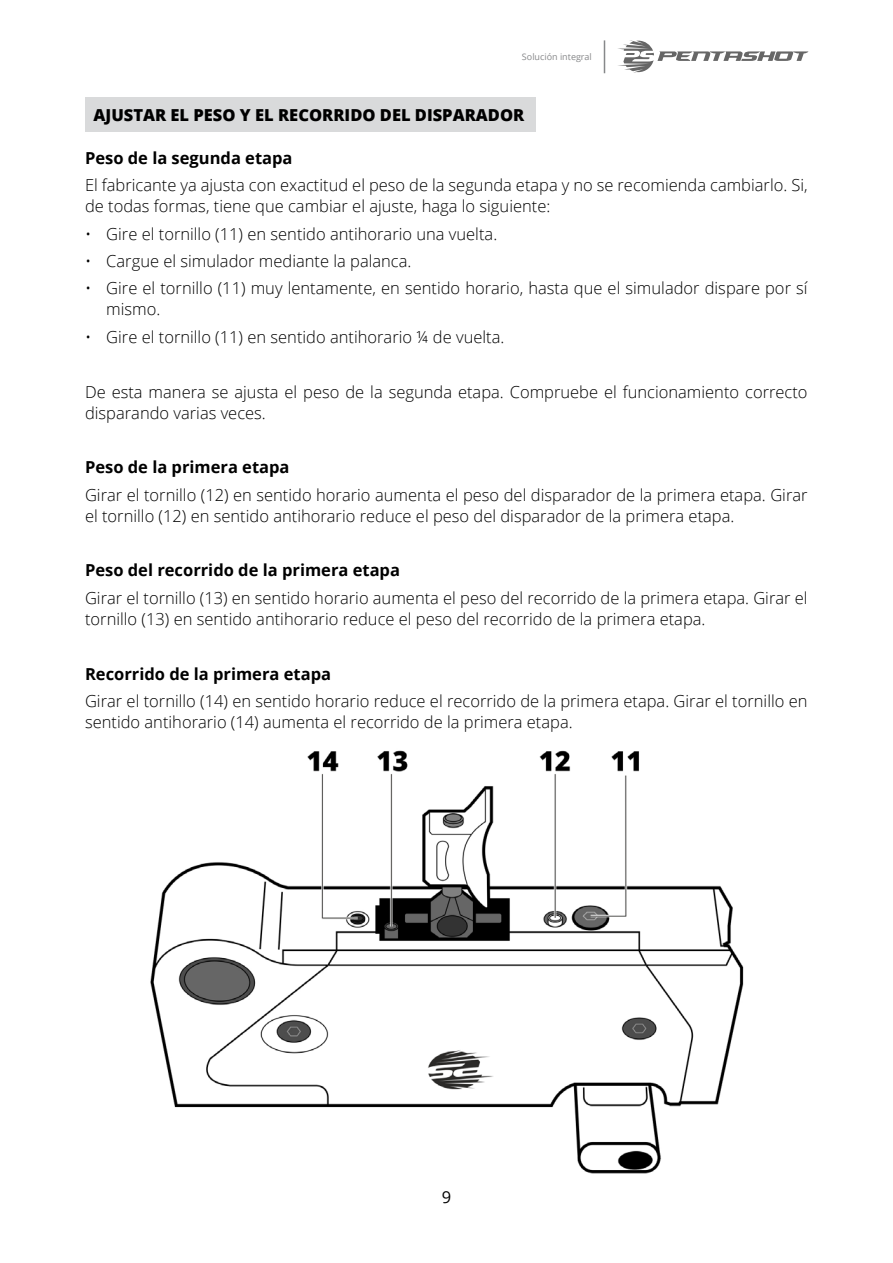
<style>
.page{position:relative;width:893px;height:1263px;background:#fff}
.page>*{position:absolute;margin:0;border:0;box-sizing:border-box;transform-origin:0 0}
.t1{font:300 16.5px/21px "Open Sans";color:#000}
.t2{font:700 16.5px "Open Sans";color:#000}
.t3{font:800 16.5px "Open Sans";color:#000}
.t4{font:16.5px "Open Sans";color:#000}
.t5{font:9px "Open Sans";color:#87888a}
</style>
<div class="page">
<svg style="left:618px;top:40px;width:190px;height:33px"></svg>
<hr style="left:604px;top:40px;width:1px;height:33px;background:#87888a">
<div style="left:85px;top:98px;width:451px;height:34px;background:#d9dadb"></div>
<img style="left:150px;top:750px;width:594px;height:424px">
<p class="t5" style="left:522px;top:50px;width:71px">Solución integral</p>
<p class="t3" style="left:94px;top:103px;width:432px">AJUSTAR EL PESO Y EL RECORRIDO DEL DISPARADOR</p>
<p class="t2" style="left:85px;top:146px;width:209px">Peso de la segunda etapa</p>
<p class="t1" style="left:85px;top:174px;width:724px">El fabricante ya ajusta con exactitud el peso de la segunda etapa y no se recomienda cambiarlo. Si, de todas formas, tiene que cambiar el ajuste, haga lo siguiente:</p>
<p class="t1" style="left:85px;top:223px;width:414px">• Gire el tornillo (11) en sentido antihorario una vuelta.</p>
<p class="t1" style="left:85px;top:250px;width:328px">• Cargue el simulador mediante la palanca.</p>
<p class="t1" style="left:106px;top:277px;width:703px;text-indent:-21px">• Gire el tornillo (11) muy lentamente, en sentido horario, hasta que el simulador dispare por sí mismo.</p>
<p class="t1" style="left:85px;top:326px;width:421px">• Gire el tornillo (11) en sentido antihorario ¼ de vuelta.</p>
<p class="t1" style="left:85px;top:381px;width:724px">De esta manera se ajusta el peso de la segunda etapa. Compruebe el funcionamiento correcto disparando varias veces.</p>
<p class="t2" style="left:85px;top:456px;width:206px">Peso de la primera etapa</p>
<p class="t1" style="left:85px;top:484px;width:724px">Girar el tornillo (12) en sentido horario aumenta el peso del disparador de la primera etapa. Girar el tornillo (12) en sentido antihorario reduce el peso del disparador de la primera etapa.</p>
<p class="t2" style="left:85px;top:559px;width:316px">Peso del recorrido de la primera etapa</p>
<p class="t1" style="left:85px;top:587px;width:724px">Girar el tornillo (13) en sentido horario aumenta el peso del recorrido de la primera etapa. Girar el tornillo (13) en sentido antihorario reduce el peso del recorrido de la primera etapa.</p>
<p class="t2" style="left:85px;top:662px;width:248px">Recorrido de la primera etapa</p>
<p class="t1" style="left:85px;top:690px;width:724px">Girar el tornillo (14) en sentido horario reduce el recorrido de la primera etapa. Girar el tornillo en sentido antihorario (14) aumenta el recorrido de la primera etapa.</p>
<p class="t4" style="left:442px;top:1185px;width:11px">9</p>
</div>
